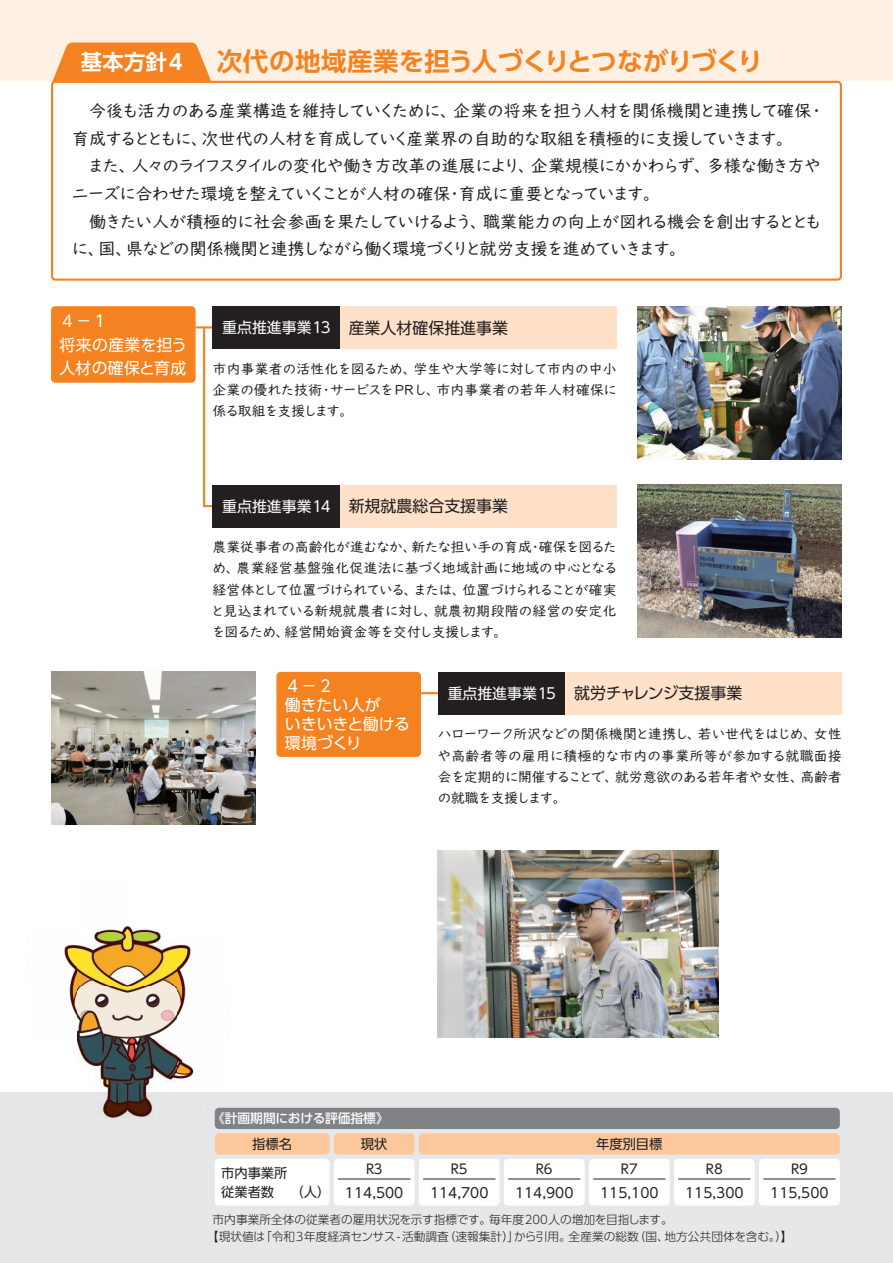
<style>
.page{position:relative;width:893px;height:1263px;background:#fff}
.page>*{position:absolute;margin:0;border:0;box-sizing:border-box;transform-origin:0 0}
.t1{font:700 25.5px "UD Shin Go Pr 6 De";letter-spacing:.005em;color:#f58220}
.t2{font:700 21.3px "UD Shin Go Pr 6 De";letter-spacing:.02em;color:#fff}
.t3{font:16.95px/27.6px "UD Digi Kyokasho Pro N";letter-spacing:-.06em;color:#231f20}
.t4{font:15.9px "UD Shin Go Pr 6";color:#231f20}
.t5{font:15.9px/19.2px "UD Shin Go Pr 6";color:#fff}
.t6{font:15.9px/23.4px "UD Shin Go Pr 6";letter-spacing:.02em;color:#fff}
.t7{font:14.85px "UD Shin Go Pr 6";color:#fff}
.t8{font:13.8px/21.3px "UD Digi Kyokasho Pro N";letter-spacing:-.005em;color:#231f20;text-align:justify}
.t9{font:13.8px "UD Shin Go Pr 6";color:#231f20}
.t10{font:13.35px/19.2px "UD Shin Go Pr 6";color:#231f20}
.t11{font:500 12.75px "UD Shin Go Pr 6";color:#fff}
.t12{font:300 11.7px/17px "UD Shin Go Pr 6";color:#231f20}
</style>
<div class="page">
<svg style="left:196px;top:326px;width:17px;height:2px"></svg>
<svg style="left:205px;top:505px;width:8px;height:2px"></svg>
<svg style="left:421px;top:692px;width:17px;height:2px"></svg>
<hr style="left:203px;top:327px;width:2px;height:180px;background:#f58220">
<div style="left:0;top:0;width:893px;height:81px;background:#fef0e2"></div>
<div style="left:0;top:1093px;width:893px;height:170px;background:#e6e7e9"></div>
<svg style="left:52px;top:43px;width:160px;height:38px;background:#f58d34"></svg>
<div style="left:51px;top:81px;width:791px;height:200px;border:2px solid #f58220;border-radius:3px"></div>
<div style="left:213px;top:306px;width:127px;height:43px;background:#231f20"></div>
<div style="left:213px;top:485px;width:127px;height:42px;background:#231f20"></div>
<div style="left:438px;top:672px;width:128px;height:42px;background:#231f20"></div>
<div style="left:340px;top:306px;width:277px;height:43px;background:#fee1c8"></div>
<div style="left:340px;top:485px;width:277px;height:42px;background:#fee1c8"></div>
<div style="left:566px;top:672px;width:276px;height:42px;background:#fee1c8"></div>
<div style="left:51px;top:306px;width:145px;height:77px;background:#f58220;border-radius:4px"></div>
<div style="left:276px;top:672px;width:145px;height:85px;background:#f58220;border-radius:4px"></div>
<img style="left:638px;top:485px;width:204px;height:153px">
<img style="left:27px;top:926px;width:201px;height:229px">
<img style="left:51px;top:672px;width:204px;height:153px">
<div style="left:215px;top:1133px;width:115px;height:21px;background:#fcc89b;border-radius:4px"></div>
<div style="left:215px;top:1108px;width:625px;height:21px;background:#808285;border-radius:4px"></div>
<div style="left:215px;top:1159px;width:115px;height:46px;background:#fff;border-radius:4px"></div>
<div style="left:334px;top:1133px;width:81px;height:21px;background:#fcc89b;border-radius:4px"></div>
<div style="left:334px;top:1159px;width:81px;height:46px;background:#fff;border-radius:4px"></div>
<div style="left:419px;top:1159px;width:81px;height:46px;background:#fff;border-radius:4px"></div>
<div style="left:504px;top:1159px;width:81px;height:46px;background:#fff;border-radius:4px"></div>
<div style="left:589px;top:1159px;width:81px;height:46px;background:#fff;border-radius:4px"></div>
<div style="left:674px;top:1159px;width:81px;height:46px;background:#fff;border-radius:4px"></div>
<div style="left:759px;top:1159px;width:81px;height:46px;background:#fff;border-radius:4px"></div>
<div style="left:419px;top:1133px;width:421px;height:21px;background:#fcc89b;border-radius:4px"></div>
<img style="left:638px;top:306px;width:204px;height:153px">
<img style="left:438px;top:850px;width:281px;height:187px">
<hr style="left:338px;top:1179px;width:72px;height:1px;background:#231f20">
<hr style="left:423px;top:1179px;width:72px;height:1px;background:#231f20">
<hr style="left:508px;top:1179px;width:72px;height:1px;background:#231f20">
<hr style="left:593px;top:1179px;width:72px;height:1px;background:#231f20">
<hr style="left:678px;top:1179px;width:72px;height:1px;background:#231f20">
<hr style="left:763px;top:1179px;width:73px;height:1px;background:#231f20">
<h2 class="t2" style="left:81px;top:44px;width:103px">基本方針4</h2>
<h1 class="t1" style="left:217px;top:41px;width:547px">次代の地域産業を担う人づくりとつながりづくり</h1>
<p class="t3" style="left:72px;top:96px;width:754px;text-indent:17px">今後も活力のある産業構造を維持していくために、企業の将来を担う人材を関係機関と連携して確保・育成するとともに、次世代の人材を育成していく産業界の自助的な取組を積極的に支援していきます。</p>
<p class="t3" style="left:72px;top:151px;width:751px;text-indent:16px">また、人々のライフスタイルの変化や働き方改革の進展により、企業規模にかかわらず、多様な働き方やニーズに合わせた環境を整えていくことが人材の確保・育成に重要となっています。</p>
<p class="t3" style="left:72px;top:207px;width:752px;text-indent:18px">働きたい人が積極的に社会参画を果たしていけるよう、職業能力の向上が図れる機会を創出するとともに、国、県などの関係機関と連携しながら働く環境づくりと就労支援を進めていきます。</p>
<p class="t6" style="left:60px;top:309px;width:129px">４－１<br>将来の産業を担う人材の確保と育成</p>
<p class="t7" style="left:222px;top:315px;width:110px">重点推進事業13</p>
<p class="t4" style="left:349px;top:315px;width:161px">産業人材確保推進事業</p>
<p class="t8" style="left:213px;top:357px;width:406px">市内事業者の活性化を図るため、学生や大学等に対して市内の中小企業の優れた技術・サービスをPRし、市内事業者の若年人材確保に係る取組を支援します。</p>
<p class="t7" style="left:222px;top:494px;width:110px">重点推進事業14</p>
<p class="t4" style="left:349px;top:493px;width:161px">新規就農総合支援事業</p>
<p class="t8" style="left:211px;top:536px;width:408px">農業従事者の高齢化が進むなか、新たな担い手の育成・確保を図るため、農業経営基盤強化促進法に基づく地域計画に地域の中心となる経営体として位置づけられている、または、位置づけられることが確実と見込まれている新規就農者に対し、就農初期段階の経営の安定化を図るため、経営開始資金等を交付し支援します。</p>
<p class="t5" style="left:285px;top:676px;width:127px">４－２<br>働きたい人が<br>いきいきと働ける環境づくり</p>
<p class="t7" style="left:448px;top:681px;width:110px">重点推進事業15</p>
<p class="t4" style="left:574px;top:680px;width:170px">就労チャレンジ支援事業</p>
<p class="t8" style="left:438px;top:723px;width:406px">ハローワーク所沢などの関係機関と連携し、若い世代をはじめ、女性や高齢者等の雇用に積極的な市内の事業所等が参加する就職面接会を定期的に開催することで、就労意欲のある若年者や女性、高齢者の就職を支援します。</p>
<p class="t11" style="left:212px;top:1108px;width:178px">《計画期間における評価指標》</p>
<p class="t10" style="left:252px;top:1134px;width:41px">指標名</p>
<p class="t10" style="left:361px;top:1134px;width:28px">現状</p>
<p class="t10" style="left:596px;top:1134px;width:68px">年度別目標</p>
<p class="t10" style="left:221px;top:1162px;width:111px">市内事業所<br>従業者数 （人）</p>
<p class="t10" style="left:366px;top:1159px;width:20px">R３</p>
<p class="t10" style="left:451px;top:1159px;width:18px">R5</p>
<p class="t10" style="left:536px;top:1159px;width:18px">R6</p>
<p class="t10" style="left:621px;top:1159px;width:18px">R7</p>
<p class="t10" style="left:706px;top:1159px;width:18px">R8</p>
<p class="t10" style="left:791px;top:1159px;width:18px">R9</p>
<p class="t9" style="left:345px;top:1182px;width:60px">114,500</p>
<p class="t9" style="left:430px;top:1182px;width:60px">114,700</p>
<p class="t9" style="left:515px;top:1182px;width:60px">114,900</p>
<p class="t9" style="left:600px;top:1182px;width:60px">115,100</p>
<p class="t9" style="left:685px;top:1182px;width:60px">115,300</p>
<p class="t9" style="left:770px;top:1182px;width:60px">115,500</p>
<p class="t12" style="left:207px;top:1211px;width:587px;text-indent:6px">市内事業所全体の従業者の雇用状況を示す指標です。毎年度200人の増加を目指します。<br>【現状値は「令和3年度経済センサス-活動調査（速報集計）」から引用。全産業の総数（国、地方公共団体を含む。）】</p>
</div>
